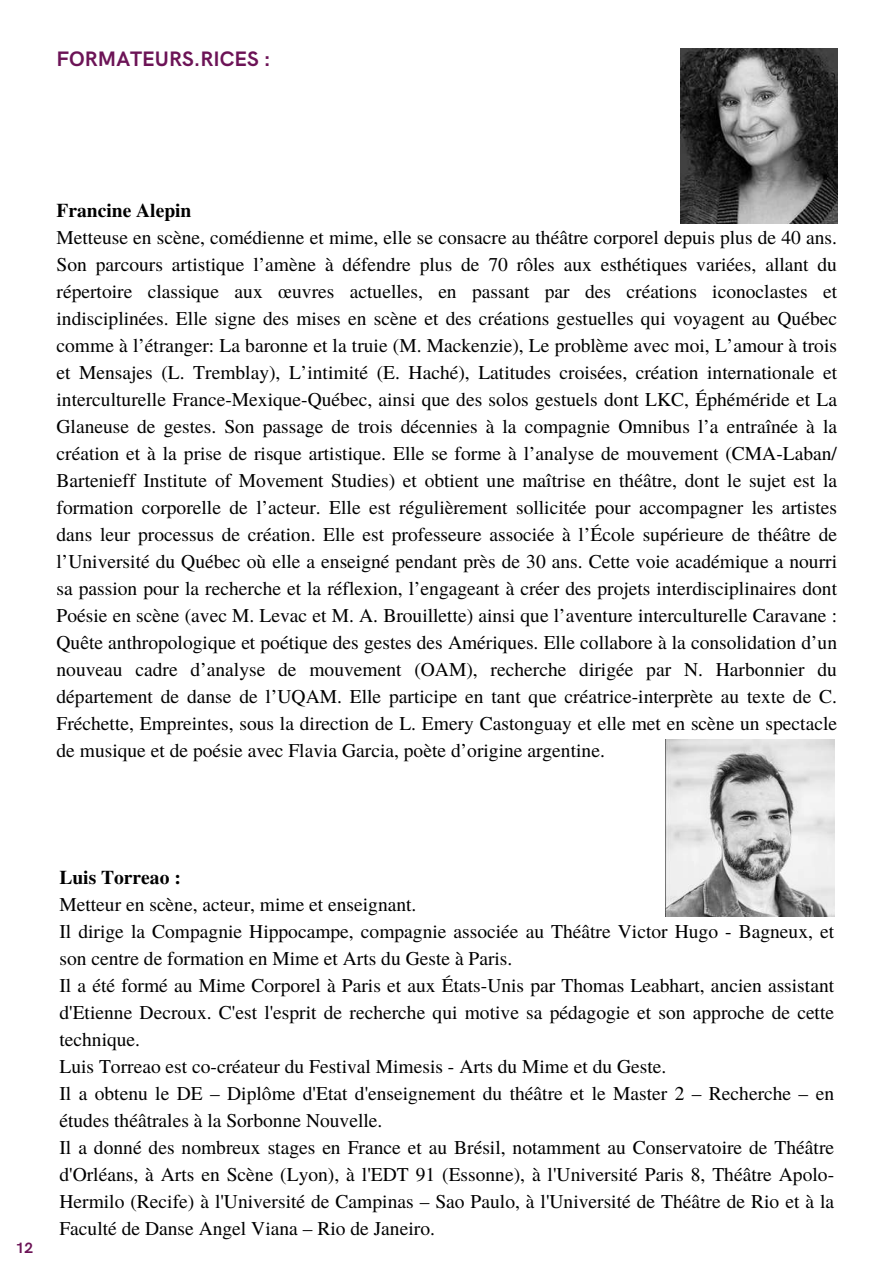
<style>
.page{position:relative;width:894px;height:1264px;background:#fff}
.page>*{position:absolute;margin:0;border:0;box-sizing:border-box;transform-origin:0 0}
.t1{font:700 21px "HK Grotesk";color:#6c1356}
.t2{font:19.5px/27px "Te X Gyre Termes";color:#000}
.t3{font:700 19.5px "Te X Gyre Termes";color:#000}
.t4{font:700 15px "HK Grotesk";color:#6c1356}
</style>
<div class="page">
<img style="left:665px;top:739px;width:169px;height:177px">
<img style="left:680px;top:48px;width:156px;height:176px">
<p class="t1" style="left:57px;top:48px;width:216px">FORMATEURS.RICES :</p>
<p class="t3" style="left:57px;top:195px;width:136px">Francine Alepin</p>
<p class="t2" style="left:57px;top:222px;width:781px;text-align:justify">Metteuse en scène, comédienne et mime, elle se consacre au théâtre corporel depuis plus de 40 ans.<br>Son parcours artistique l’amène à défendre plus de 70 rôles aux esthétiques variées, allant du répertoire classique aux œuvres actuelles, en passant par des créations iconoclastes et indisciplinées. Elle signe des mises en scène et des créations gestuelles qui voyagent au Québec comme à l’étranger: La baronne et la truie (M. Mackenzie), Le problème avec moi, L’amour à trois et Mensajes (L. Tremblay), L’intimité (E. Haché), Latitudes croisées, création internationale et interculturelle France-Mexique-Québec, ainsi que des solos gestuels dont LKC, Éphéméride et La Glaneuse de gestes. Son passage de trois décennies à la compagnie Omnibus l’a entraînée à la création et à la prise de risque artistique. Elle se forme à l’analyse de mouvement (CMA-Laban/ Bartenieff Institute of Movement Studies) et obtient une maîtrise en théâtre, dont le sujet est la formation corporelle de l’acteur. Elle est régulièrement sollicitée pour accompagner les artistes dans leur processus de création. Elle est professeure associée à l’École supérieure de théâtre de l’Université du Québec où elle a enseigné pendant près de 30 ans. Cette voie académique a nourri sa passion pour la recherche et la réflexion, l’engageant à créer des projets interdisciplinaires dont Poésie en scène (avec M. Levac et M. A. Brouillette) ainsi que l’aventure interculturelle Caravane :<br>Quête anthropologique et poétique des gestes des Amériques. Elle collabore à la consolidation d’un nouveau cadre d’analyse de mouvement (OAM), recherche dirigée par N. Harbonnier du département de danse de l’UQAM. Elle participe en tant que créatrice-interprète au texte de C.<br>Fréchette, Empreintes, sous la direction de L. Emery Castonguay et elle met en scène un spectacle de musique et de poésie avec Flavia Garcia, poète d’origine argentine.</p>
<p class="t4" style="left:16px;top:1239px;width:19px">12</p>
<p class="t3" style="left:59px;top:861px;width:123px">Luis Torreao :</p>
<p class="t2" style="left:59px;top:889px;width:776px">Metteur en scène, acteur, mime et enseignant.<br>Il dirige la Compagnie Hippocampe, compagnie associée au Théâtre Victor Hugo - Bagneux, et son centre de formation en Mime et Arts du Geste à Paris.<br>Il a été formé au Mime Corporel à Paris et aux États-Unis par Thomas Leabhart, ancien assistant d'Etienne Decroux. C'est l'esprit de recherche qui motive sa pédagogie et son approche de cette technique.<br>Luis Torreao est co-créateur du Festival Mimesis - Arts du Mime et du Geste.<br>Il a obtenu le DE – Diplôme d'Etat d'enseignement du théâtre et le Master 2 – Recherche – en études théâtrales à la Sorbonne Nouvelle.<br>Il a donné des nombreux stages en France et au Brésil, notamment au Conservatoire de Théâtre d'Orléans, à Arts en Scène (Lyon), à l'EDT 91 (Essonne), à l'Université Paris 8, Théâtre Apolo-Hermilo (Recife) à l'Université de Campinas – Sao Paulo, à l'Université de Théâtre de Rio et à la Faculté de Danse Angel Viana – Rio de Janeiro.</p>
</div>
